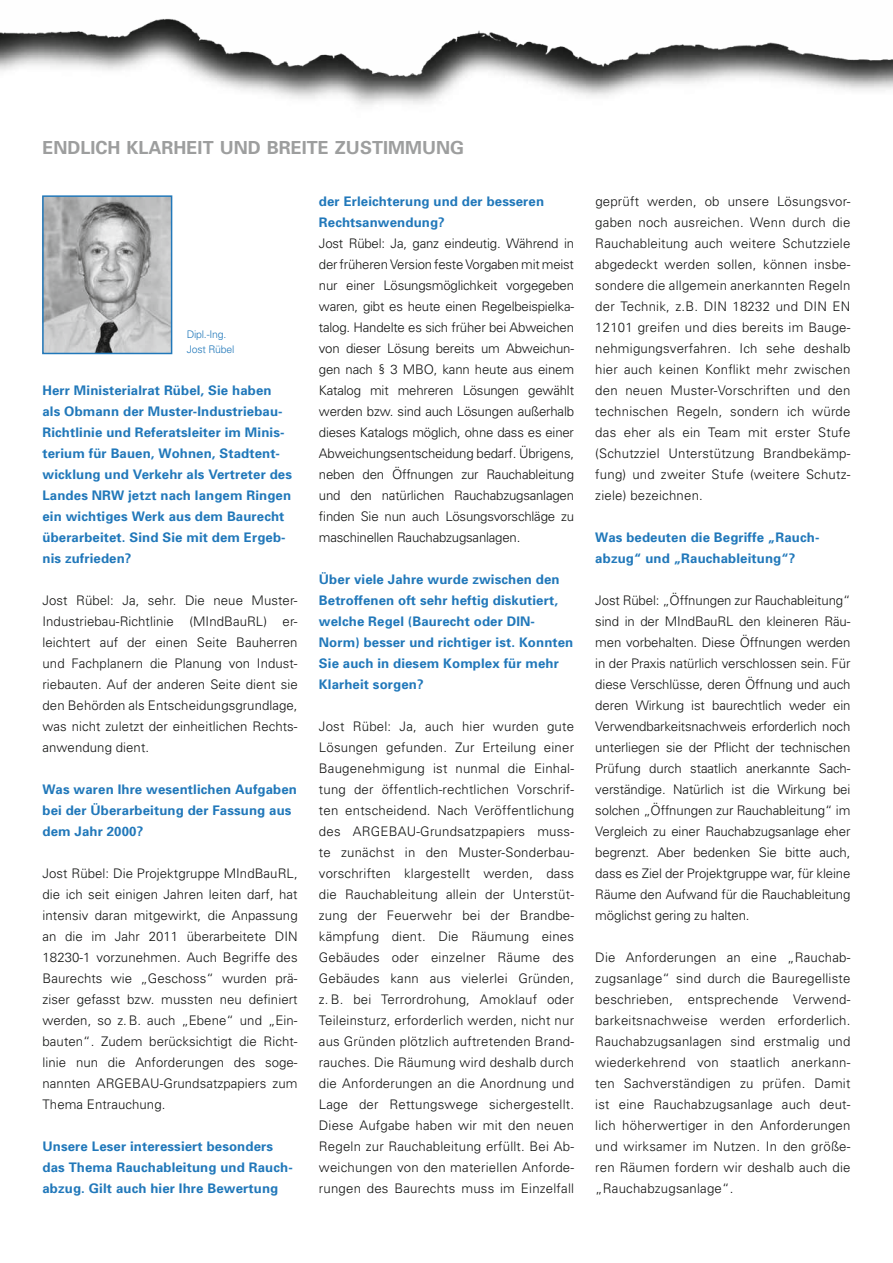
<style>
.page{position:relative;width:893px;height:1263px;background:#fff}
.page>*{position:absolute;margin:0;border:0;box-sizing:border-box;transform-origin:0 0}
.t1{font:700 18px "Univers";color:#9d9e9e}
.t2{font:300 13.2px/21px "Univers";letter-spacing:.005em;color:#131413;text-align:justify}
.t3{font:700 13.2px/21px "Univers";letter-spacing:.01em;color:#2178ba}
.t4{font:300 10.5px/15px "Univers";letter-spacing:-.02em;color:#2178ba}
</style>
<div class="page">
<img style="left:0;top:18px;width:893px;height:87px">
<img style="left:45px;top:198px;width:124px;height:153px">
<div style="left:42px;top:195px;width:130px;height:159px;border:2px solid #2178ba"></div>
<h1 class="t1" style="left:43px;top:137px;width:423px">ENDLICH KLARHEIT UND BREITE ZUSTIMMUNG</h1>
<p class="t4" style="left:187px;top:327px;width:49px">Dipl.-Ing.<br>Jost Rübel</p>
<p class="t3" style="left:43px;top:380px;width:251px">Herr Ministerialrat Rübel, Sie haben als Obmann der Muster-Industriebau-Richtlinie und Referatsleiter im Minis&shy;terium für Bauen, Wohnen, Stadtent&shy;wicklung und Verkehr als Vertreter des Landes NRW jetzt nach langem Ringen ein wichtiges Werk aus dem Baurecht überarbeitet. Sind Sie mit dem Ergeb&shy;nis zufrieden?</p>
<p class="t2" style="left:43px;top:590px;width:257px">Jost Rübel: Ja, sehr. Die neue Muster-Industriebau-Richtlinie (MIndBauRL) er&shy;leichtert auf der einen Seite Bauherren und Fachplanern die Planung von Indust&shy;riebauten. Auf der anderen Seite dient sie den Behörden als Entscheidungsgrundlage, was nicht zuletzt der einheitlichen Rechts&shy;anwendung dient.</p>
<p class="t3" style="left:43px;top:779px;width:256px">Was waren Ihre wesentlichen Aufgaben bei der Überarbeitung der Fassung aus dem Jahr 2000?</p>
<p class="t2" style="left:43px;top:863px;width:257px">Jost Rübel: Die Projektgruppe MIndBauRL, die ich seit einigen Jahren leiten darf, hat intensiv daran mitgewirkt, die Anpassung an die im Jahr 2011 überarbeitete DIN 18230-1 vorzunehmen. Auch Begriffe des Baurechts wie „Geschoss“ wurden prä&shy;ziser gefasst bzw. mussten neu definiert werden, so z.B. auch „Ebene“ und „Ein&shy;bauten“. Zudem berücksichtigt die Richt&shy;linie nun die Anforderungen des soge&shy;nannten ARGEBAU-Grundsatzpapiers zum Thema Entrauchung.</p>
<p class="t3" style="left:43px;top:1136px;width:252px">Unsere Leser interessiert besonders das Thema Rauchableitung und Rauch&shy;abzug. Gilt auch hier Ihre Bewertung</p>
<p class="t3" style="left:319px;top:191px;width:227px">der Erleichterung und der besseren<br>Rechtsanwendung?</p>
<p class="t2" style="left:319px;top:233px;width:257px">Jost Rübel: Ja, ganz eindeutig. Während in der früheren Version feste Vorgaben mit meist nur einer Lösungsmöglichkeit vorgegeben waren, gibt es heute einen Regelbeispielka&shy;talog. Handelte es sich früher bei Abweichen von dieser Lösung bereits um Abweichun&shy;gen nach § 3 MBO, kann heute aus einem Katalog mit mehreren Lösungen gewählt werden bzw. sind auch Lösungen außerhalb dieses Katalogs möglich, ohne dass es einer Abweichungsentscheidung bedarf. Übrigens, neben den Öffnungen zur Rauchableitung und den natürlichen Rauchabzugsanlagen finden Sie nun auch Lösungsvorschläge zu maschinellen Rauchabzugsanlagen.</p>
<p class="t3" style="left:319px;top:569px;width:256px">Über viele Jahre wurde zwischen den Betroffenen oft sehr heftig diskutiert, welche Regel (Baurecht oder DIN-Norm) besser und richtiger ist. Konnten Sie auch in diesem Komplex für mehr Klarheit sorgen?</p>
<p class="t2" style="left:319px;top:716px;width:257px">Jost Rübel: Ja, auch hier wurden gute Lösungen gefunden. Zur Erteilung einer Baugenehmigung ist nunmal die Einhal&shy;tung der öffentlich-rechtlichen Vorschrif&shy;ten entscheidend. Nach Veröffentlichung des ARGEBAU-Grundsatzpapiers muss&shy;te zunächst in den Muster-Sonderbau&shy;vorschriften klargestellt werden, dass die Rauchableitung allein der Unterstüt&shy;zung der Feuerwehr bei der Brandbe&shy;kämpfung dient. Die Räumung eines Gebäudes oder einzelner Räume des Gebäudes kann aus vielerlei Gründen, z.B. bei Terrordrohung, Amoklauf oder Teileinsturz, erforderlich werden, nicht nur aus Gründen plötzlich auftretenden Brand&shy;rauches. Die Räumung wird deshalb durch die Anforderungen an die Anordnung und Lage der Rettungswege sichergestellt.<br>Diese Aufgabe haben wir mit den neuen Regeln zur Rauchableitung erfüllt. Bei Ab&shy;weichungen von den materiellen Anforde&shy;rungen des Baurechts muss im Einzelfall</p>
<p class="t2" style="left:595px;top:191px;width:257px">geprüft werden, ob unsere Lösungsvor&shy;gaben noch ausreichen. Wenn durch die Rauchableitung auch weitere Schutzziele abgedeckt werden sollen, können insbe&shy;sondere die allgemein anerkannten Regeln der Technik, z.B. DIN 18232 und DIN EN 12101 greifen und dies bereits im Bauge&shy;nehmigungsverfahren. Ich sehe deshalb hier auch keinen Konflikt mehr zwischen den neuen Muster-Vorschriften und den technischen Regeln, sondern ich würde das eher als ein Team mit erster Stufe (Schutzziel Unterstützung Brandbekämp&shy;fung) und zweiter Stufe (weitere Schutz&shy;ziele) bezeichnen.</p>
<p class="t3" style="left:595px;top:527px;width:224px">Was bedeuten die Begriffe „Rauch&shy;abzug“ und „Rauchableitung“?</p>
<p class="t2" style="left:595px;top:590px;width:257px">Jost Rübel: „Öffnungen zur Rauchableitung“ sind in der MIndBauRL den kleineren Räu&shy;men vorbehalten. Diese Öffnungen werden in der Praxis natürlich verschlossen sein. Für diese Verschlüsse, deren Öffnung und auch deren Wirkung ist baurechtlich weder ein Verwendbarkeitsnachweis erforderlich noch unterliegen sie der Pflicht der technischen Prüfung durch staatlich anerkannte Sach&shy;verständige. Natürlich ist die Wirkung bei solchen „Öffnungen zur Rauchableitung“ im Vergleich zu einer Rauchabzugsanlage eher begrenzt. Aber bedenken Sie bitte auch, dass es Ziel der Projektgruppe war, für kleine Räume den Aufwand für die Rauchableitung möglichst gering zu halten.</p>
<p class="t2" style="left:595px;top:947px;width:257px">Die Anforderungen an eine „Rauchab&shy;zugsanlage“ sind durch die Bauregelliste beschrieben, entsprechende Verwend&shy;barkeitsnachweise werden erforderlich.<br>Rauchabzugsanlagen sind erstmalig und wiederkehrend von staatlich anerkann&shy;ten Sachverständigen zu prüfen. Damit ist eine Rauchabzugsanlage auch deut&shy;lich höherwertiger in den Anforderungen und wirksamer im Nutzen. In den größe&shy;ren Räumen fordern wir deshalb auch die „Rauchabzugsanlage“.</p>
</div>
